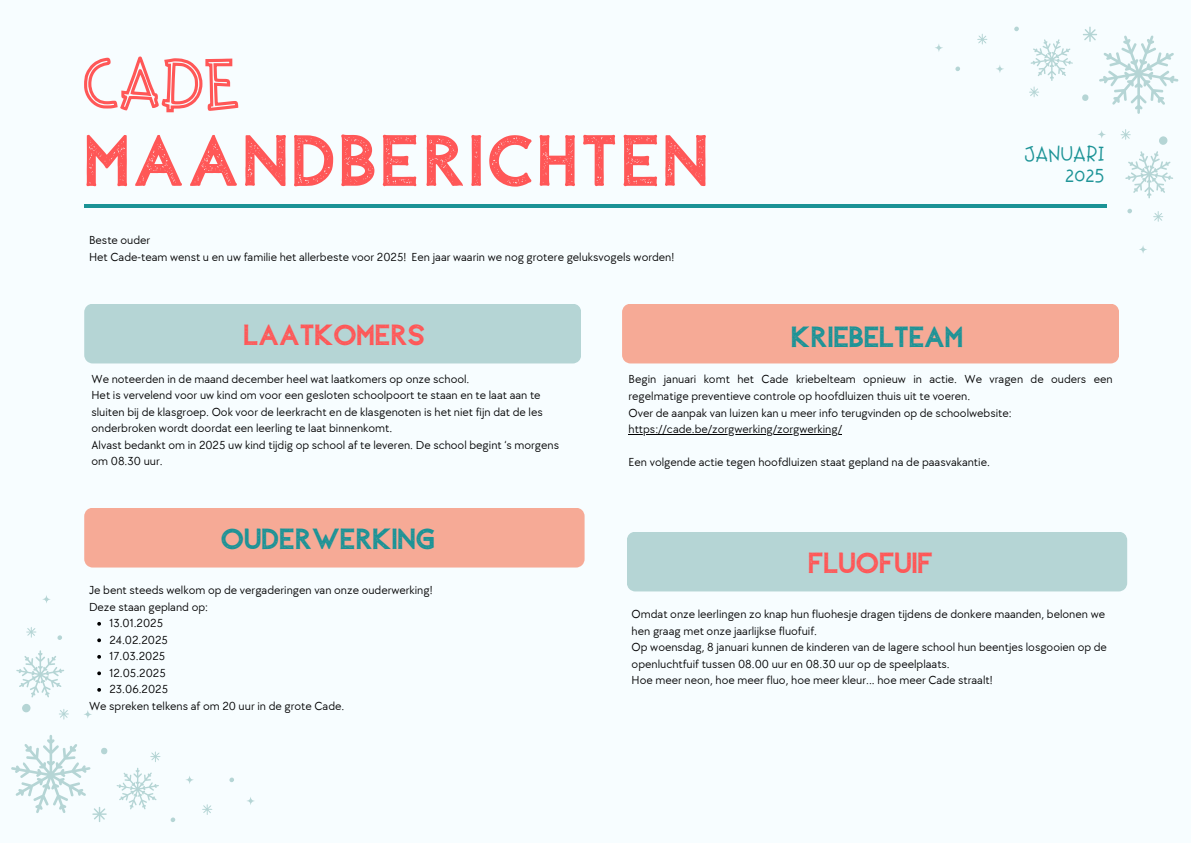
<style>
.page{position:relative;width:1191px;height:843px;background:#fff}
.page>*{position:absolute;margin:0;border:0;box-sizing:border-box;transform-origin:0 0}
.t1{font:72.2px "Aleppo";letter-spacing:.05em;color:#ff5757}
.t2{font:29.1px "Aleppo";color:#1b9396}
.t3{font:29.1px "Aleppo";color:#ff5757}
.t4{font:20.3px "Apple Juice";letter-spacing:.055em;color:#1b9396}
.t5{font:12px/16.5px "TT Chocolates";color:#000}
</style>
<div class="page">
<div style="left:0;top:0;width:1190px;height:842px;background:#f7fdff"></div>
<hr style="left:84px;top:204px;width:1022px;height:4px;background:#1b9396">
<div style="left:622px;top:304px;width:496px;height:59px;background:#f6aa96"></div>
<div style="left:84px;top:304px;width:497px;height:59px;background:#b5d5d5"></div>
<div style="left:627px;top:532px;width:499px;height:59px;background:#b5d5d5"></div>
<svg style="left:995px;top:64px;width:9px;height:9px"></svg>
<svg style="left:1097px;top:130px;width:8px;height:9px"></svg>
<svg style="left:1138px;top:245px;width:9px;height:9px"></svg>
<svg style="left:934px;top:43px;width:9px;height:9px"></svg>
<svg style="left:955px;top:66px;width:5px;height:5px"></svg>
<svg style="left:1014px;top:26px;width:5px;height:6px"></svg>
<svg style="left:1127px;top:208px;width:5px;height:6px"></svg>
<svg style="left:1082px;top:27px;width:96px;height:87px"></svg>
<svg style="left:1120px;top:129px;width:53px;height:69px"></svg>
<svg style="left:1153px;top:211px;width:10px;height:11px"></svg>
<svg style="left:1029px;top:39px;width:43px;height:58px"></svg>
<svg style="left:977px;top:34px;width:10px;height:11px"></svg>
<hr style="left:628px;top:433px;width:214px;height:1px;background:#000">
<svg style="left:84px;top:56px;width:155px;height:57px"></svg>
<div style="left:84px;top:508px;width:500px;height:59px;background:#f6aa96"></div>
<svg style="left:97px;top:622px;width:4px;height:3px"></svg>
<svg style="left:97px;top:638px;width:4px;height:4px"></svg>
<svg style="left:97px;top:655px;width:4px;height:3px"></svg>
<svg style="left:97px;top:671px;width:4px;height:4px"></svg>
<svg style="left:97px;top:688px;width:4px;height:3px"></svg>
<svg style="left:116px;top:767px;width:43px;height:42px"></svg>
<svg style="left:185px;top:775px;width:9px;height:8px"></svg>
<svg style="left:83px;top:709px;width:9px;height:9px"></svg>
<svg style="left:42px;top:594px;width:9px;height:9px"></svg>
<svg style="left:246px;top:796px;width:9px;height:9px"></svg>
<svg style="left:229px;top:777px;width:5px;height:5px"></svg>
<svg style="left:170px;top:817px;width:6px;height:5px"></svg>
<svg style="left:57px;top:635px;width:5px;height:5px"></svg>
<svg style="left:11px;top:735px;width:97px;height:86px"></svg>
<svg style="left:16px;top:650px;width:53px;height:69px"></svg>
<svg style="left:26px;top:627px;width:10px;height:10px"></svg>
<svg style="left:150px;top:751px;width:11px;height:10px"></svg>
<svg style="left:202px;top:804px;width:10px;height:10px"></svg>
<h3 class="t1" style="left:84px;top:113px;width:625px">MAANDBERICHTEN</h3>
<p class="t5" style="left:89px;top:232px;width:63px">Beste ouder</p>
<p class="t5" style="left:89px;top:249px;width:586px">Het Cade-team wenst u en uw familie het allerbeste voor 2025! Een jaar waarin we nog grotere geluksvogels worden!</p>
<p class="t4" style="left:1024px;top:142px;width:81px">JANUARI</p>
<p class="t4" style="left:1065px;top:164px;width:40px">2025</p>
<h3 class="t3" style="left:243px;top:315px;width:183px">LAATKOMERS</h3>
<p class="t2" style="left:791px;top:318px;width:173px">KRIEBELTEAM</p>
<p class="t5" style="left:91px;top:371px;width:379px">We noteerden in de maand december heel wat laatkomers op onze school.</p>
<p class="t5" style="left:91px;top:387px;width:453px">Het is vervelend voor uw kind om voor een gesloten schoolpoort te staan en te laat aan te sluiten bij de klasgroep. Ook voor de leerkracht en de klasgenoten is het niet fijn dat de les onderbroken wordt doordat een leerling te laat binnenkomt.</p>
<p class="t5" style="left:91px;top:437px;width:469px">Alvast bedankt om in 2025 uw kind tijdig op school af te leveren. De school begint ‘s morgens om 08.30 uur.</p>
<p class="t5" style="left:628px;top:371px;width:485px">Begin januari komt het Cade kriebelteam opnieuw in actie. We vragen de ouders een regelmatige preventieve controle op hoofdluizen thuis uit te voeren.</p>
<h2 class="t5" style="left:628px;top:404px;width:384px">Over de aanpak van luizen kan u meer info terugvinden op de schoolwebsite:</h2>
<h1 class="t5" style="left:628px;top:421px;width:215px">https://cade.be/zorgwerking/zorgwerking/</h1>
<h4 class="t5" style="left:628px;top:454px;width:363px">Een volgende actie tegen hoofdluizen staat gepland na de paasvakantie.</h4>
<p class="t2" style="left:221px;top:519px;width:215px">OUDERWERKING</p>
<p class="t5" style="left:89px;top:582px;width:345px">Je bent steeds welkom op de vergaderingen van onze ouderwerking!</p>
<p class="t5" style="left:89px;top:598px;width:120px">Deze staan gepland op:</p>
<p class="t5" style="left:109px;top:615px;width:55px">13.01.2025</p>
<p class="t5" style="left:109px;top:631px;width:60px">24.02.2025</p>
<p class="t5" style="left:109px;top:648px;width:57px">17.03.2025</p>
<p class="t5" style="left:109px;top:664px;width:58px">12.05.2025</p>
<p class="t5" style="left:109px;top:681px;width:60px">23.06.2025</p>
<h3 class="t5" style="left:89px;top:697px;width:257px">We spreken telkens af om 20 uur in de grote Cade.</h3>
<p class="t3" style="left:808px;top:543px;width:126px">FLUOFUIF</p>
<p class="t5" style="left:631px;top:606px;width:475px">Omdat onze leerlingen zo knap hun fluohesje dragen tijdens de donkere maanden, belonen we hen graag met onze jaarlijkse fluofuif.</p>
<h3 class="t5" style="left:631px;top:639px;width:477px">Op woensdag, 8 januari kunnen de kinderen van de lagere school hun beentjes losgooien op de openluchtfuif tussen 08.00 uur en 08.30 uur op de speelplaats.</h3>
<p class="t5" style="left:631px;top:672px;width:362px">Hoe meer neon, hoe meer fluo, hoe meer kleur... hoe meer Cade straalt!</p>
</div>
